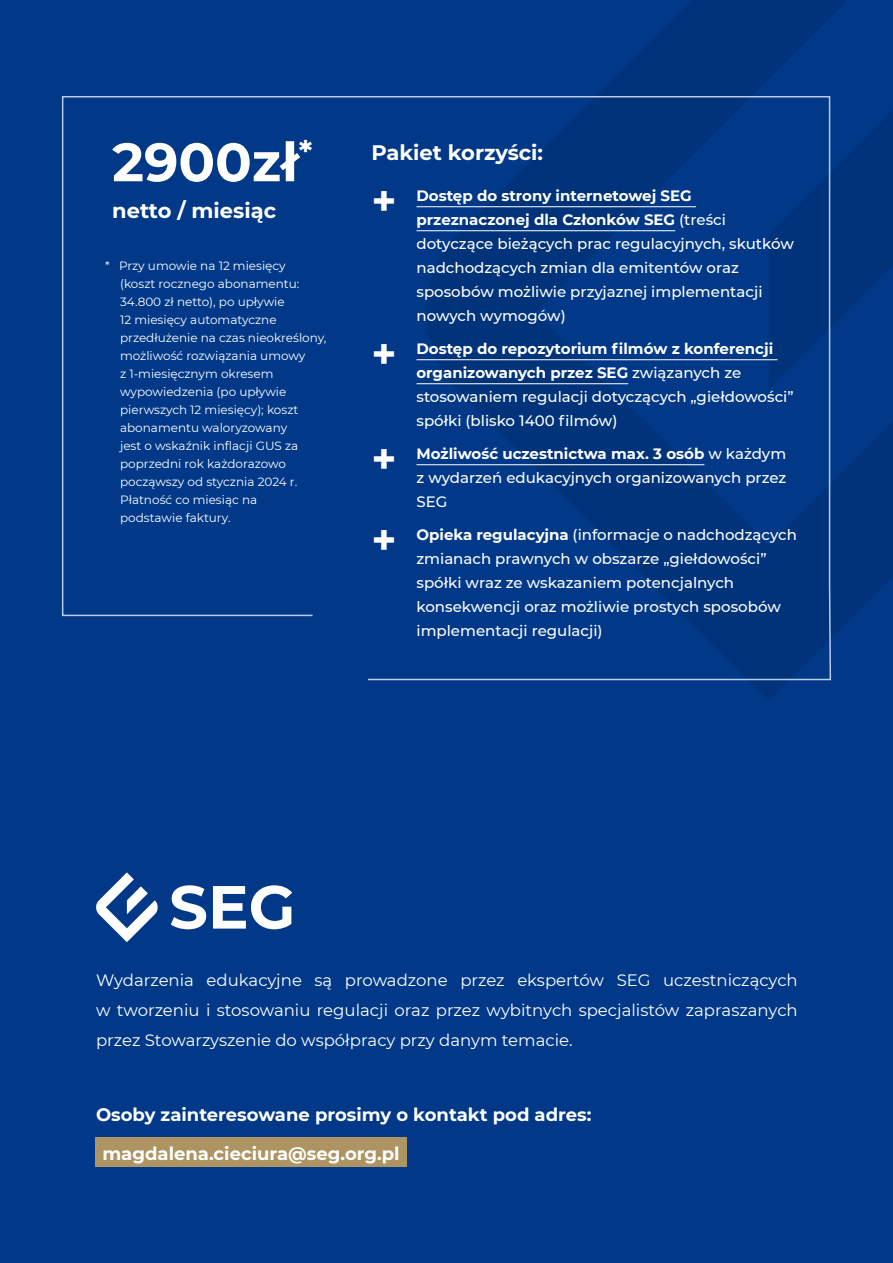
<style>
.page{position:relative;width:893px;height:1263px;background:#fff}
.page>*{position:absolute;margin:0;border:0;box-sizing:border-box;transform-origin:0 0}
.t1{font:700 54px "Montserrat";color:#fff}
.t2{font:700 42px "Montserrat";color:#fff}
.t3{font:700 21px "Montserrat";color:#fff}
.t4{font:700 18px "Montserrat";color:#fff}
.t5{font:16.5px/30px "Montserrat";color:#fff;text-align:justify}
.t6{font:500 15px/24px "Montserrat";color:#fff}
.t7{font:12px/18px "Montserrat";color:#fff}
.s1{font-weight:700}
</style>
<div class="page">
<div style="left:0;top:0;width:892px;height:1263px;background:#013988"></div>
<svg style="left:598px;top:0;width:294px;height:700px"></svg>
<svg style="left:61px;top:95px;width:770px;height:586px"></svg>
<hr style="left:416px;top:206px;width:280px;height:1px;background:#fff">
<hr style="left:416px;top:230px;width:259px;height:1px;background:#fff">
<hr style="left:416px;top:359px;width:361px;height:1px;background:#fff">
<hr style="left:416px;top:383px;width:212px;height:1px;background:#fff">
<hr style="left:416px;top:464px;width:288px;height:1px;background:#fff">
<svg style="left:171px;top:885px;width:35px;height:44px"></svg>
<svg style="left:213px;top:885px;width:79px;height:44px"></svg>
<svg style="left:96px;top:872px;width:62px;height:70px"></svg>
<div style="left:95px;top:1138px;width:311px;height:29px;background:#ad9462"></div>
<p class="t1" style="left:112px;top:123px;width:202px">2900zł<sup>*</sup></p>
<p class="t3" style="left:112px;top:196px;width:165px">netto / miesiąc</p>
<p class="t7" style="left:120px;top:256px;width:208px;text-indent:-15px">* Przy umowie na 12 miesięcy<br>(koszt rocznego abonamentu:<br>34.800 zł netto), po upływie<br>12 miesięcy automatyczne przedłużenie na czas nieokreślony, możliwość rozwiązania umowy<br>z 1-miesięcznym okresem wypowiedzenia (po upływie pierwszych 12 miesięcy); koszt abonamentu waloryzowany<br>jest o wskaźnik inflacji GUS za poprzedni rok każdorazowo począwszy od stycznia 2024 r.<br>Płatność co miesiąc na<br>podstawie faktury.</p>
<h2 class="t3" style="left:371px;top:138px;width:173px">Pakiet korzyści:</h2>
<p class="t2" style="left:371px;top:171px;width:27px">+</p>
<p class="t6" style="left:416px;top:183px;width:379px"><span class="s1">Dostęp do strony internetowej SEG przeznaczonej dla Członków SEG</span> (treści dotyczące bieżących prac regulacyjnych, skutków nadchodzących zmian dla emitentów oraz sposobów możliwie przyjaznej implementacji nowych wymogów)</p>
<p class="t2" style="left:371px;top:324px;width:27px">+</p>
<p class="t6" style="left:416px;top:336px;width:378px"><span class="s1">Dostęp do repozytorium filmów z konferencji organizowanych przez SEG</span> związanych ze stosowaniem regulacji dotyczących „giełdowości” spółki (blisko 1400 filmów)</p>
<p class="t2" style="left:371px;top:429px;width:27px">+</p>
<p class="t6" style="left:416px;top:441px;width:371px;text-align:justify"><span class="s1">Możliwość uczestnictwa max. 3 osób</span> w każdym z wydarzeń edukacyjnych organizowanych przez SEG</p>
<p class="t2" style="left:371px;top:510px;width:27px">+</p>
<p class="t6" style="left:416px;top:522px;width:382px"><span class="s1">Opieka regulacyjna</span> (informacje o nadchodzących zmianach prawnych w obszarze „giełdowości” spółki wraz ze wskazaniem potencjalnych konsekwencji oraz możliwie prostych sposobów implementacji regulacji)</p>
<p class="t5" style="left:96px;top:964px;width:703px">Wydarzenia edukacyjne są prowadzone przez ekspertów SEG uczestniczących w tworzeniu i stosowaniu regulacji oraz przez wybitnych specjalistów zapraszanych przez Stowarzyszenie do współpracy przy danym temacie.</p>
<h2 class="t4" style="left:96px;top:1102px;width:497px">Osoby zainteresowane prosimy o kontakt pod adres:</h2>
<h2 class="t4" style="left:102px;top:1140px;width:299px">magdalena.cieciura@seg.org.pl</h2>
</div>
